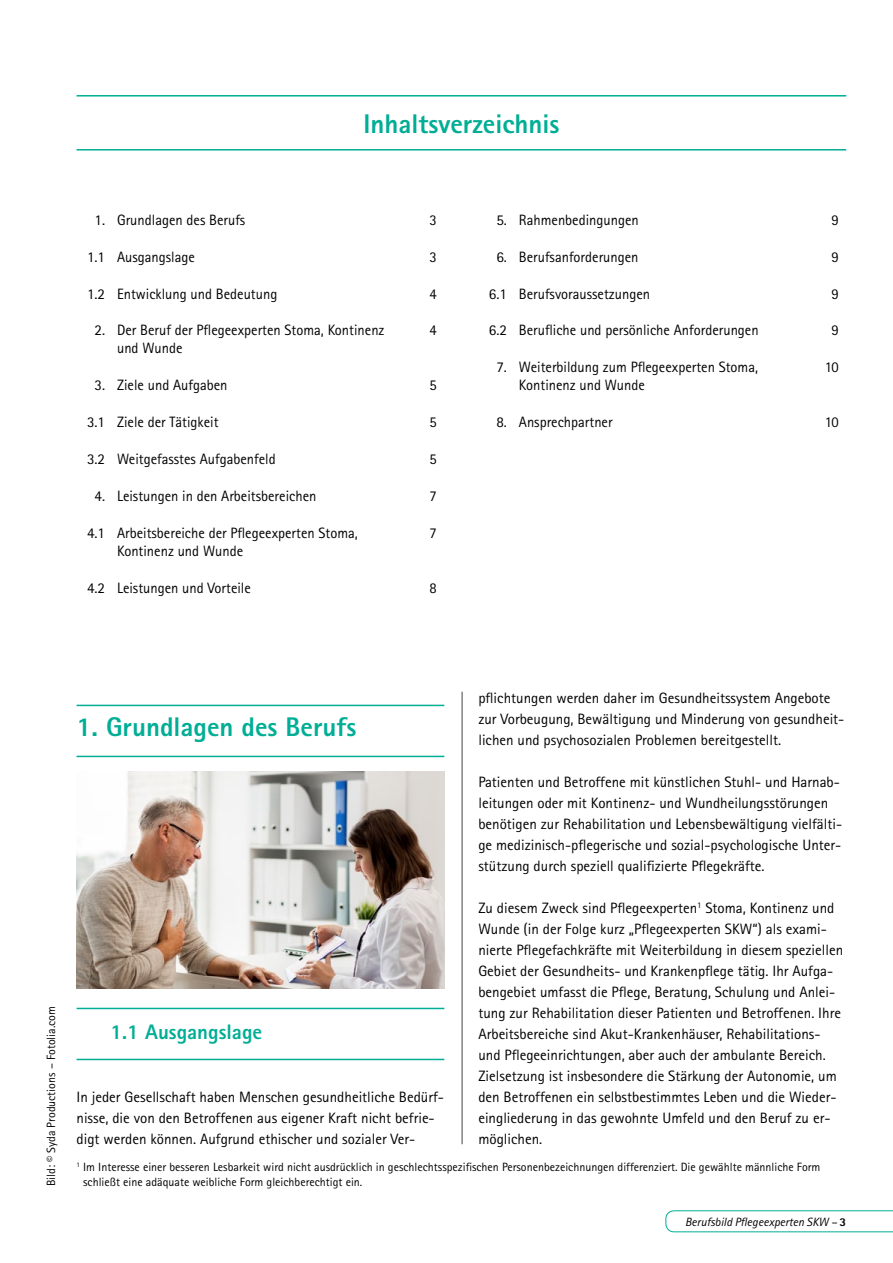
<style>
.page{position:relative;width:893px;height:1263px;background:#fff}
.page>*{position:absolute;margin:0;border:0;box-sizing:border-box;transform-origin:0 0}
.t1{font:800 27px "Agfa Rotis Sans Serif";color:#00ae95}
.t2{font:800 21px "Agfa Rotis Sans Serif";color:#00ae95}
.t3{font:15px/21px "Agfa Rotis Sans Serif";color:#000}
.t4{font:12px "Agfa Rotis Sans Serif";color:#000}
.t5{font:italic 12px "Agfa Rotis Sans Serif";color:#000}
.s1{font-weight:800;font-style:normal}
</style>
<div class="page">
<svg style="left:665px;top:1210px;width:228px;height:22px"></svg>
<hr style="left:77px;top:95px;width:769px;height:2px;background:#00ae95">
<hr style="left:77px;top:149px;width:769px;height:2px;background:#00ae95">
<hr style="left:77px;top:705px;width:367px;height:1px;background:#00ae95">
<hr style="left:77px;top:756px;width:367px;height:1px;background:#00ae95">
<img style="left:77px;top:771px;width:367px;height:217px">
<hr style="left:77px;top:1008px;width:367px;height:1px;background:#00ae95">
<hr style="left:77px;top:1059px;width:367px;height:1px;background:#00ae95">
<hr style="left:461px;top:692px;width:2px;height:452px;background:#808285">
<h1 class="t1" style="left:363px;top:106px;width:197px">Inhaltsverzeichnis</h1>
<p class="t3" style="left:95px;top:209px;width:152px">1. Grundlagen des Berufs</p>
<p class="t3" style="left:430px;top:209px;width:9px">3</p>
<p class="t3" style="left:87px;top:246px;width:109px">1.1 Ausgangslage</p>
<p class="t3" style="left:430px;top:246px;width:9px">3</p>
<p class="t3" style="left:87px;top:283px;width:192px">1.2 Entwicklung und Bedeutung</p>
<p class="t3" style="left:430px;top:283px;width:9px">4</p>
<p class="t3" style="left:117px;top:321px;width:269px;line-height:18px;text-indent:-23px">2. Der Beruf der Pflegeexperten Stoma, Kontinenz und Wunde</p>
<p class="t3" style="left:430px;top:320px;width:9px">4</p>
<p class="t3" style="left:95px;top:375px;width:134px">3. Ziele und Aufgaben</p>
<p class="t3" style="left:430px;top:375px;width:9px">5</p>
<p class="t3" style="left:87px;top:412px;width:133px">3.1 Ziele der Tätigkeit</p>
<p class="t3" style="left:430px;top:412px;width:9px">5</p>
<p class="t3" style="left:87px;top:449px;width:190px">3.2 Weitgefasstes Aufgabenfeld</p>
<p class="t3" style="left:430px;top:449px;width:9px">5</p>
<p class="t3" style="left:95px;top:486px;width:223px">4. Leistungen in den Arbeitsbereichen</p>
<p class="t3" style="left:430px;top:486px;width:9px">7</p>
<p class="t3" style="left:117px;top:524px;width:242px;line-height:18px;text-indent:-30px">4.1 Arbeitsbereiche der Pflegeexperten Stoma,<br>Kontinenz und Wunde</p>
<p class="t3" style="left:430px;top:522px;width:9px">7</p>
<p class="t3" style="left:87px;top:577px;width:165px">4.2 Leistungen und Vorteile</p>
<p class="t3" style="left:430px;top:577px;width:9px">8</p>
<p class="t3" style="left:496px;top:209px;width:144px">5. Rahmenbedingungen</p>
<p class="t3" style="left:831px;top:209px;width:9px">9</p>
<p class="t3" style="left:496px;top:246px;width:144px">6. Berufsanforderungen</p>
<p class="t3" style="left:831px;top:246px;width:9px">9</p>
<p class="t3" style="left:489px;top:283px;width:163px">6.1 Berufsvoraussetzungen</p>
<p class="t3" style="left:831px;top:283px;width:9px">9</p>
<p class="t3" style="left:489px;top:320px;width:271px">6.2 Berufliche und persönliche Anforderungen</p>
<p class="t3" style="left:831px;top:320px;width:9px">9</p>
<p class="t3" style="left:519px;top:358px;width:241px;line-height:18px;text-indent:-23px">7. Weiterbildung zum Pflegeexperten Stoma,<br>Kontinenz und Wunde</p>
<p class="t3" style="left:825px;top:357px;width:16px">10</p>
<p class="t3" style="left:496px;top:412px;width:118px">8. Ansprechpartner</p>
<p class="t3" style="left:825px;top:412px;width:16px">10</p>
<p class="t4" style="left:44px;top:1186px;width:182px;rotate:-90deg">Bild: © Syda Productions – Fotolia.com</p>
<p class="t3" style="left:478px;top:687px;width:367px">pflichtungen werden daher im Gesundheitssystem Angebote zur Vorbeugung, Bewältigung und Minderung von gesundheit&shy;lichen und psychosozialen Problemen bereitgestellt.</p>
<p class="t3" style="left:478px;top:771px;width:365px">Patienten und Betroffene mit künstlichen Stuhl- und Harnab&shy;leitungen oder mit Kontinenz- und Wundheilungsstörungen benötigen zur Rehabilitation und Lebensbewältigung vielfälti&shy;ge medizinisch-pflegerische und sozial-psychologische Unter&shy;stützung durch speziell qualifizierte Pflegekräfte.</p>
<p class="t3" style="left:478px;top:897px;width:366px">Zu diesem Zweck sind Pflegeexperten<sup>1</sup> Stoma, Kontinenz und Wunde (in der Folge kurz „Pflegeexperten SKW“) als exami&shy;nierte Pflegefachkräfte mit Weiterbildung in diesem speziellen Gebiet der Gesundheits- und Krankenpflege tätig. Ihr Aufga&shy;bengebiet umfasst die Pflege, Beratung, Schulung und Anlei&shy;tung zur Rehabilitation dieser Patienten und Betroffenen. Ihre Arbeitsbereiche sind Akut-Krankenhäuser, Rehabilitations&shy;und Pflegeeinrichtungen, aber auch der ambulante Bereich.<br>Zielsetzung ist insbesondere die Stärkung der Autonomie, um den Betroffenen ein selbstbestimmtes Leben und die Wieder&shy;eingliederung in das gewohnte Umfeld und den Beruf zu er&shy;möglichen.</p>
<h1 class="t1" style="left:77px;top:710px;width:282px">1. Grundlagen des Berufs</h1>
<h2 class="t2" style="left:111px;top:1019px;width:153px">1.1 Ausgangslage</h2>
<p class="t3" style="left:77px;top:1086px;width:369px">In jeder Gesellschaft haben Menschen gesundheitliche Bedürf&shy;nisse, die von den Betroffenen aus eigener Kraft nicht befrie&shy;digt werden können. Aufgrund ethischer und sozialer Ver-</p>
<p class="t4" style="left:77px;top:1160px;width:745px"><sup>1</sup> Im Interesse einer besseren Lesbarkeit wird nicht ausdrücklich in geschlechtsspezifischen Personenbezeichnungen differenziert. Die gewählte männliche Form</p>
<p class="t4" style="left:83px;top:1175px;width:281px">schließt eine adäquate weibliche Form gleichberechtigt ein.</p>
<p class="t5" style="left:685px;top:1214px;width:163px">Berufsbild Pflegeexperten SKW – <span class="s1">3</span></p>
</div>
